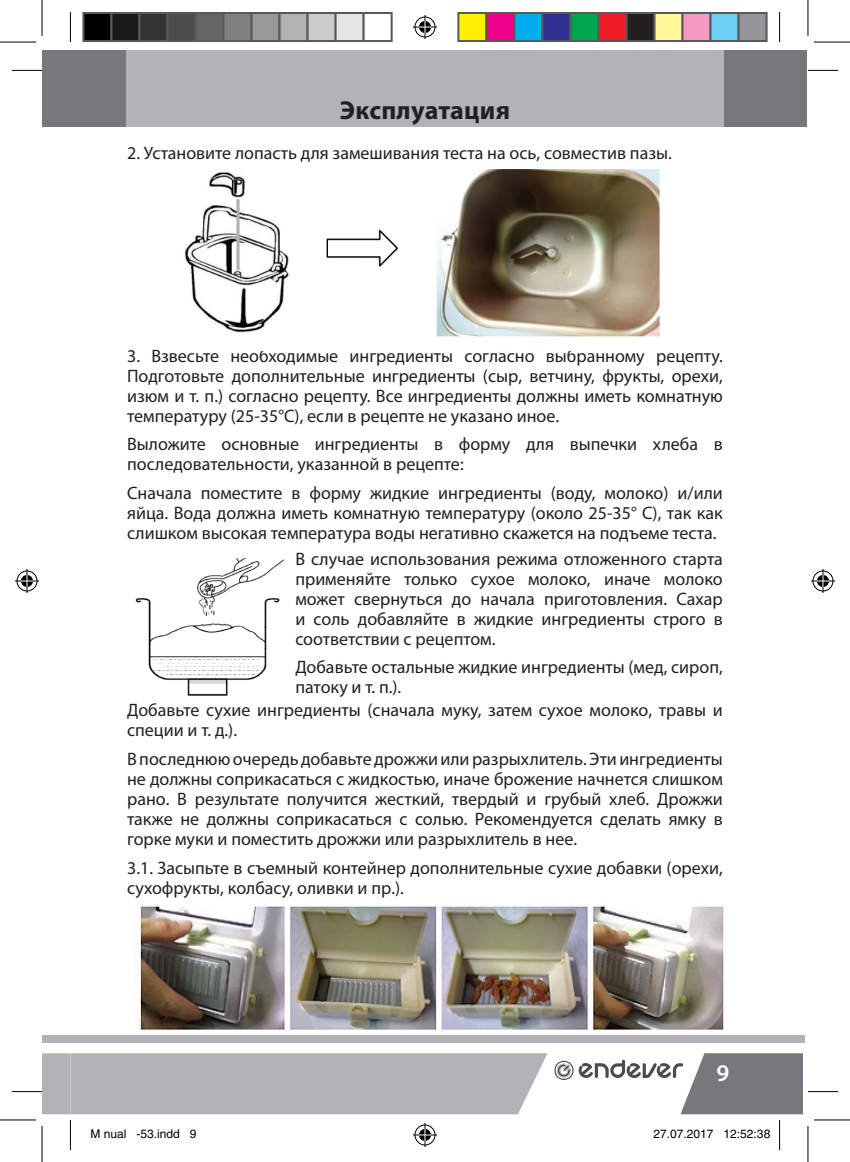
<style>
.page{position:relative;width:850px;height:1162px;background:#fff}
.page>*{position:absolute;margin:0;border:0;box-sizing:border-box;transform-origin:0 0}
.t1{font:700 26px "Myriad Pro";letter-spacing:.01em;color:#231f20}
.t2{font:600 24px "Myriad Pro";color:#fff}
.t3{font:18px/20px "Myriad Pro";color:#231f20;text-align:justify}
.t4{font:12px "Helvetica";color:#000}
</style>
<div class="page">
<div style="left:69px;top:51px;width:737px;height:76px;background:#76787b"></div>
<div style="left:42px;top:51px;width:28px;height:76px;background:#76787b"></div>
<div style="left:126px;top:51px;width:597px;height:76px;background:#b2b3b7"></div>
<div style="left:70px;top:1034px;width:734px;height:8px;background:#b2b3b7"></div>
<div style="left:42px;top:1034px;width:30px;height:8px;background:#b2b3b7"></div>
<div style="left:42px;top:1053px;width:505px;height:60px;background:#b2b3b7"></div>
<svg style="left:554px;top:1053px;width:248px;height:60px"></svg>
<img style="left:184px;top:169px;width:476px;height:168px">
<img style="left:135px;top:558px;width:149px;height:138px">
<img style="left:133px;top:905px;width:591px;height:125px">
<hr style="left:12px;top:70px;width:30px;height:1px;background:#000">
<hr style="left:807px;top:70px;width:30px;height:1px;background:#000">
<hr style="left:12px;top:1090px;width:30px;height:1px;background:#000">
<hr style="left:807px;top:1090px;width:30px;height:1px;background:#000">
<hr style="left:70px;top:12px;width:1px;height:30px;background:#000">
<hr style="left:70px;top:1119px;width:1px;height:30px;background:#000">
<hr style="left:779px;top:12px;width:1px;height:30px;background:#000">
<hr style="left:779px;top:1119px;width:1px;height:30px;background:#000">
<hr style="left:0;top:42px;width:36px;height:1px;background:#000">
<hr style="left:813px;top:42px;width:36px;height:1px;background:#000">
<hr style="left:0;top:1119px;width:36px;height:1px;background:#000">
<hr style="left:813px;top:1119px;width:36px;height:1px;background:#000">
<hr style="left:42px;top:0;width:1px;height:36px;background:#000">
<hr style="left:42px;top:1125px;width:1px;height:36px;background:#000">
<hr style="left:807px;top:0;width:1px;height:36px;background:#000">
<hr style="left:807px;top:1125px;width:1px;height:36px;background:#000">
<svg style="left:413px;top:15px;width:24px;height:24px"></svg>
<svg style="left:413px;top:1123px;width:24px;height:23px"></svg>
<svg style="left:15px;top:569px;width:24px;height:24px"></svg>
<svg style="left:811px;top:569px;width:23px;height:24px"></svg>
<div style="left:83px;top:13px;width:28px;height:28px;background:#000"></div>
<div style="left:82px;top:12px;width:30px;height:30px;border:2px solid #595959"></div>
<div style="left:111px;top:13px;width:28px;height:28px;background:#1a1a1a"></div>
<div style="left:110px;top:12px;width:30px;height:30px;border:2px solid #595959"></div>
<div style="left:139px;top:13px;width:28px;height:28px;background:#333"></div>
<div style="left:138px;top:12px;width:30px;height:30px;border:2px solid #595959"></div>
<div style="left:167px;top:13px;width:28px;height:28px;background:#4d4d4d"></div>
<div style="left:166px;top:12px;width:30px;height:30px;border:2px solid #595959"></div>
<div style="left:195px;top:13px;width:28px;height:28px;background:#666"></div>
<div style="left:194px;top:12px;width:30px;height:30px;border:2px solid #595959"></div>
<div style="left:223px;top:13px;width:28px;height:28px;background:#808080"></div>
<div style="left:222px;top:12px;width:30px;height:30px;border:2px solid #595959"></div>
<div style="left:251px;top:13px;width:28px;height:28px;background:#999"></div>
<div style="left:250px;top:12px;width:30px;height:30px;border:2px solid #595959"></div>
<div style="left:279px;top:13px;width:28px;height:28px;background:#b3b3b3"></div>
<div style="left:278px;top:12px;width:30px;height:30px;border:2px solid #595959"></div>
<div style="left:307px;top:13px;width:28px;height:28px;background:#ccc"></div>
<div style="left:306px;top:12px;width:30px;height:30px;border:2px solid #595959"></div>
<div style="left:335px;top:13px;width:28px;height:28px;background:#e6e6e6"></div>
<div style="left:334px;top:12px;width:30px;height:30px;border:2px solid #595959"></div>
<div style="left:362px;top:12px;width:30px;height:30px;border:2px solid #595959"></div>
<div style="left:458px;top:13px;width:28px;height:28px;background:#fff101"></div>
<div style="left:457px;top:12px;width:30px;height:30px;border:2px solid #595959"></div>
<div style="left:486px;top:13px;width:28px;height:28px;background:#ed028c"></div>
<div style="left:485px;top:12px;width:30px;height:30px;border:2px solid #595959"></div>
<div style="left:514px;top:13px;width:28px;height:28px;background:#00aeef"></div>
<div style="left:513px;top:12px;width:30px;height:30px;border:2px solid #595959"></div>
<div style="left:542px;top:13px;width:28px;height:28px;background:#2e3092"></div>
<div style="left:541px;top:12px;width:30px;height:30px;border:2px solid #595959"></div>
<div style="left:570px;top:13px;width:28px;height:28px;background:#00a54f"></div>
<div style="left:569px;top:12px;width:30px;height:30px;border:2px solid #595959"></div>
<div style="left:598px;top:13px;width:28px;height:28px;background:#ee1d23"></div>
<div style="left:597px;top:12px;width:30px;height:30px;border:2px solid #595959"></div>
<div style="left:626px;top:13px;width:28px;height:28px;background:#231f20"></div>
<div style="left:625px;top:12px;width:30px;height:30px;border:2px solid #595959"></div>
<div style="left:654px;top:13px;width:28px;height:28px;background:#fff79a"></div>
<div style="left:653px;top:12px;width:30px;height:30px;border:2px solid #595959"></div>
<div style="left:682px;top:13px;width:28px;height:28px;background:#f499c2"></div>
<div style="left:681px;top:12px;width:30px;height:30px;border:2px solid #595959"></div>
<div style="left:710px;top:13px;width:28px;height:28px;background:#6bcff6"></div>
<div style="left:709px;top:12px;width:30px;height:30px;border:2px solid #595959"></div>
<div style="left:738px;top:13px;width:28px;height:28px;background:#939598"></div>
<div style="left:737px;top:12px;width:30px;height:30px;border:2px solid #595959"></div>
<div style="left:694px;top:1129px;width:5px;height:8px;border:1px solid #fff;border-radius:50%"></div>
<div style="left:693px;top:1128px;width:7px;height:10px;border:1px solid #fff;border-radius:50%"></div>
<h1 class="t1" style="left:340px;top:94px;width:171px">Эксплуатация</h1>
<p class="t3" style="left:127px;top:143px;width:546px">2. Установите лопасть для замешивания теста на ось, совместив пазы.</p>
<p class="t3" style="left:127px;top:345px;width:597px">3. Взвесьте необходимые ингредиенты согласно выбранному рецепту.<br>Подготовьте дополнительные ингредиенты (сыр, ветчину, фрукты, орехи, изюм и т. п.) согласно рецепту. Все ингредиенты должны иметь комнатную температуру (25-35°С), если в рецепте не указано иное.</p>
<p class="t3" style="left:127px;top:434px;width:597px">Выложите основные ингредиенты в форму для выпечки хлеба в последовательности, указанной в рецепте:</p>
<p class="t3" style="left:127px;top:482px;width:597px">Сначала поместите в форму жидкие ингредиенты (воду, молоко) и/или яйца. Вода должна иметь комнатную температуру (около 25-35° С), так как слишком высокая температура воды негативно скажется на подъеме теста.</p>
<p class="t3" style="left:295px;top:548px;width:429px">В случае использования режима отложенного старта применяйте только сухое молоко, иначе молоко может свернуться до начала приготовления. Сахар и соль добавляйте в жидкие ингредиенты строго в соответствии с рецептом.</p>
<p class="t3" style="left:295px;top:657px;width:429px">Добавьте остальные жидкие ингредиенты (мед, сироп, патоку и т. п.).</p>
<p class="t3" style="left:127px;top:699px;width:597px">Добавьте сухие ингредиенты (сначала муку, затем сухое молоко, травы и специи и т. д.).</p>
<p class="t3" style="left:127px;top:748px;width:597px">В последнюю очередь добавьте дрожжи или разрыхлитель. Эти ингредиенты не должны соприкасаться с жидкостью, иначе брожение начнется слишком рано. В результате получится жесткий, твердый и грубый хлеб. Дрожжи также не должны соприкасаться с солью. Рекомендуется сделать ямку в горке муки и поместить дрожжи или разрыхлитель в нее.</p>
<p class="t3" style="left:127px;top:857px;width:597px">3.1. Засыпьте в съемный контейнер дополнительные сухие добавки (орехи, сухофрукты, колбасу, оливки и пр.).</p>
<h2 class="t2" style="left:716px;top:1056px;width:14px">9</h2>
<p class="t4" style="left:90px;top:1126px;width:108px">M nual -53.indd 9</p>
<p class="t4" style="left:653px;top:1126px;width:118px">27.07.2017 12:52:38</p>
</div>
